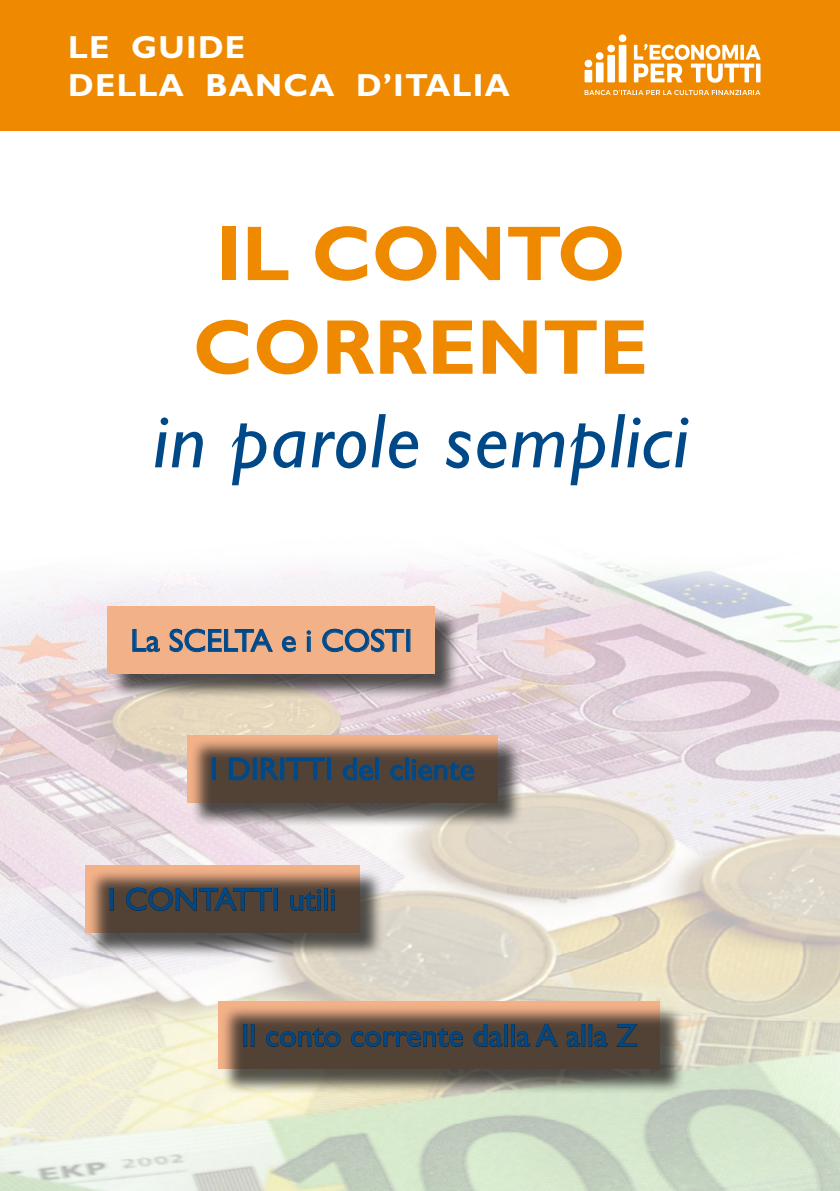
<style>
.page{position:relative;width:840px;height:1191px;background:#fff}
.page>*{position:absolute;margin:0;border:0;box-sizing:border-box;transform-origin:0 0}
.t1{font:italic 78px "Gill Sans Std";letter-spacing:.02em;color:#004988}
.t2{font:700 78px/93.6px "Gill Sans Std";color:#ef8a00}
.t3{font:32px "Gill Sans Std";color:#004988}
.t4{font:700 32px/38.4px "Gill Sans Std";letter-spacing:.04em;color:#fff}
.s1{font-style:inherit}
</style>
<div class="page">
<img style="left:0;top:560px;width:839px;height:631px">
<div style="left:0;top:0;width:839px;height:130px;background:#ef8a00"></div>
<svg style="left:633px;top:44px;width:127px;height:39px"></svg>
<div style="left:755px;top:64px;width:5px;height:18px;background:#fff"></div>
<div style="left:618px;top:34px;width:8px;height:8px;background:#fff;border-radius:50%"></div>
<div style="left:618px;top:45px;width:8px;height:37px;background:#fff"></div>
<div style="left:607px;top:45px;width:7px;height:7px;background:#fff;border-radius:50%"></div>
<div style="left:607px;top:55px;width:7px;height:27px;background:#fff"></div>
<svg style="left:595px;top:52px;width:8px;height:8px"></svg>
<div style="left:595px;top:62px;width:8px;height:20px;background:#fff"></div>
<div style="left:584px;top:60px;width:8px;height:7px;background:#fff;border-radius:50%"></div>
<div style="left:584px;top:70px;width:8px;height:12px;background:#fff"></div>
<div style="left:110px;top:609px;width:350px;height:90px;background:#1d1d1b;opacity:.75"></div>
<div style="left:218px;top:1001px;width:441px;height:68px;background:#f3b188"></div>
<div style="left:85px;top:865px;width:274px;height:68px;background:#f3b188"></div>
<div style="left:187px;top:735px;width:310px;height:67px;background:#f3b188"></div>
<svg style="left:584px;top:90px;width:176px;height:5px"></svg>
<div style="left:108px;top:607px;width:327px;height:67px;background:#f3b188"></div>
<div style="left:189px;top:737px;width:333px;height:90px;background:#1d1d1b;opacity:.75"></div>
<div style="left:87px;top:868px;width:297px;height:90px;background:#1d1d1b;opacity:.75"></div>
<div style="left:221px;top:1004px;width:464px;height:90px;background:#1d1d1b;opacity:.75"></div>
<p class="t4" style="left:68px;top:28px;width:443px">LE GUIDE<br>DELLA BANCA D’ITALIA</p>
<h1 class="t2" style="left:193px;top:207px;width:456px">IL CONTO<br>CORRENTE</h1>
<p class="t1" style="left:153px;top:396px;width:536px">in parole semplici</p>
<h2 class="t3" style="left:130px;top:622px;width:283px">La <span class="s1">SCELTA</span> e i COSTI</h2>
<h2 class="t3" style="left:210px;top:750px;width:266px">I DIRITTI del cliente</h2>
<p class="t3" style="left:108px;top:881px;width:230px">I CONTATTI utili</p>
<p class="t3" style="left:241px;top:1017px;width:397px">Il conto corrente dalla A alla Z</p>
</div>
